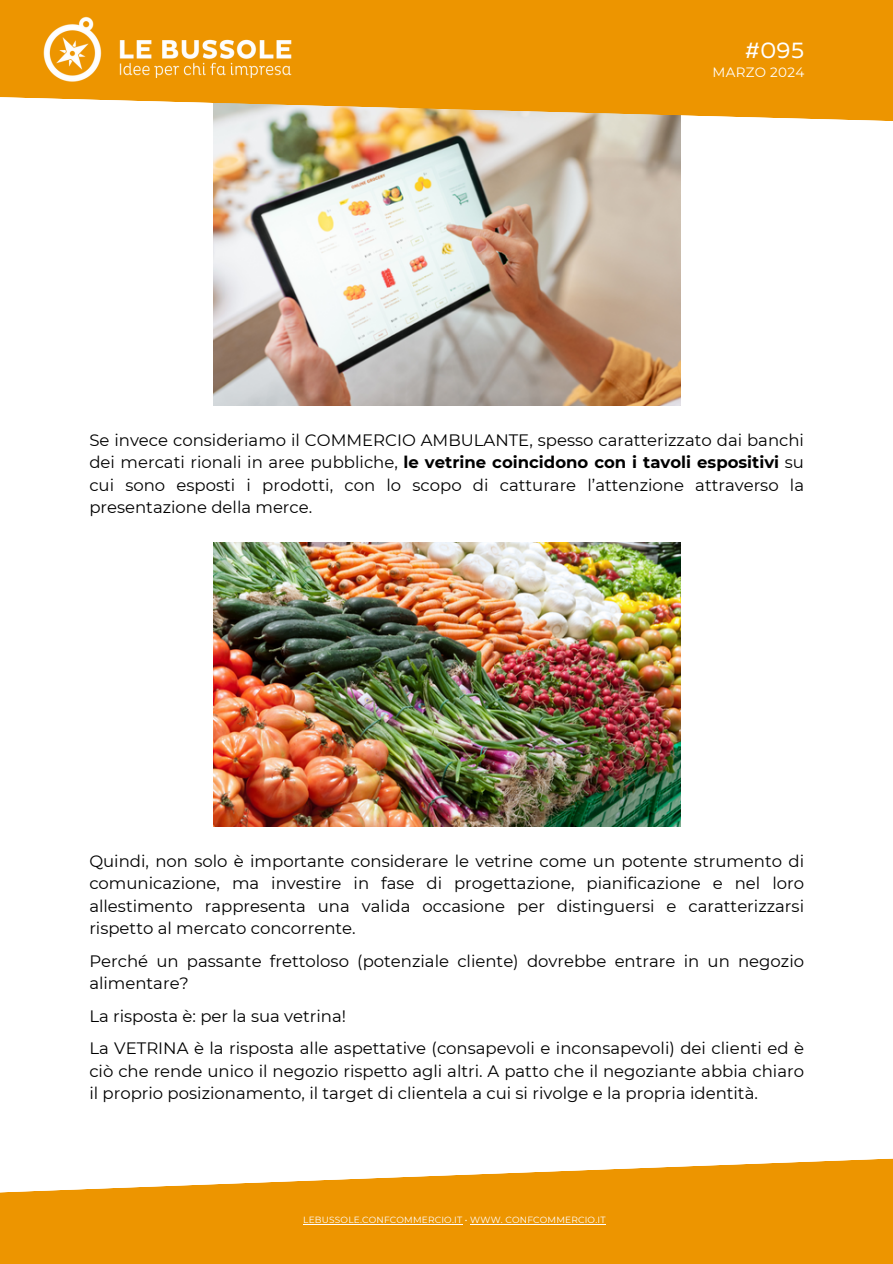
<style>
.page{position:relative;width:893px;height:1264px;background:#fff}
.page>*{position:absolute;margin:0;border:0;box-sizing:border-box;transform-origin:0 0}
.t1{font:22.5px "Muller";color:#fff}
.t2{font:16.5px/22.5px "Montserrat";color:#000}
.t3{font:13.5px "Montserrat";letter-spacing:.02em;color:#fff}
.t4{font:9px "Montserrat";letter-spacing:.02em;color:#fff}
.s1{font-weight:700}
</style>
<div class="page">
<svg style="left:0;top:1158px;width:892px;height:105px;fill:#ed9500"></svg>
<hr style="left:303px;top:1223px;width:159px;height:1px;background:#fff">
<hr style="left:470px;top:1223px;width:135px;height:1px;background:#fff">
<img style="left:213px;top:126px;width:467px;height:279px">
<svg style="left:0;top:0;width:892px;height:126px;background:#eca325"></svg>
<img style="left:30px;top:3px;width:279px;height:93px">
<img style="left:213px;top:542px;width:467px;height:285px">
<h1 class="t1" style="left:745px;top:41px;width:60px">#095</h1>
<p class="t3" style="left:712px;top:64px;width:93px">MARZO 2024</p>
<p class="t2" style="left:89px;top:429px;width:716px;text-align:justify">Se invece consideriamo il COMMERCIO AMBULANTE, spesso caratterizzato dai banchi dei mercati rionali in aree pubbliche, <span class="s1">le vetrine coincidono con i tavoli espositivi</span> su cui sono esposti i prodotti, con lo scopo di catturare l’attenzione attraverso la presentazione della merce.</p>
<p class="t2" style="left:89px;top:849px;width:716px;text-align:justify">Quindi, non solo è importante considerare le vetrine come un potente strumento di comunicazione, ma investire in fase di progettazione, pianificazione e nel loro allestimento rappresenta una valida occasione per distinguersi e caratterizzarsi rispetto al mercato concorrente.</p>
<p class="t2" style="left:89px;top:949px;width:716px">Perché un passante frettoloso (potenziale cliente) dovrebbe entrare in un negozio alimentare?</p>
<p class="t2" style="left:89px;top:999px;width:716px;line-height:32.5px">La risposta è: per la sua vetrina!<br>La VETRINA è la risposta alle aspettative (consapevoli e inconsapevoli) dei clienti ed è</p>
<p class="t2" style="left:89px;top:1059px;width:716px">ciò che rende unico il negozio rispetto agli altri. A patto che il negoziante abbia chiaro il proprio posizionamento, il target di clientela a cui si rivolge e la propria identità.</p>
<p class="t4" style="left:303px;top:1214px;width:304px">LEBUSSOLE.CONFCOMMERCIO.IT • WWW. CONFCOMMERCIO.IT</p>
</div>
